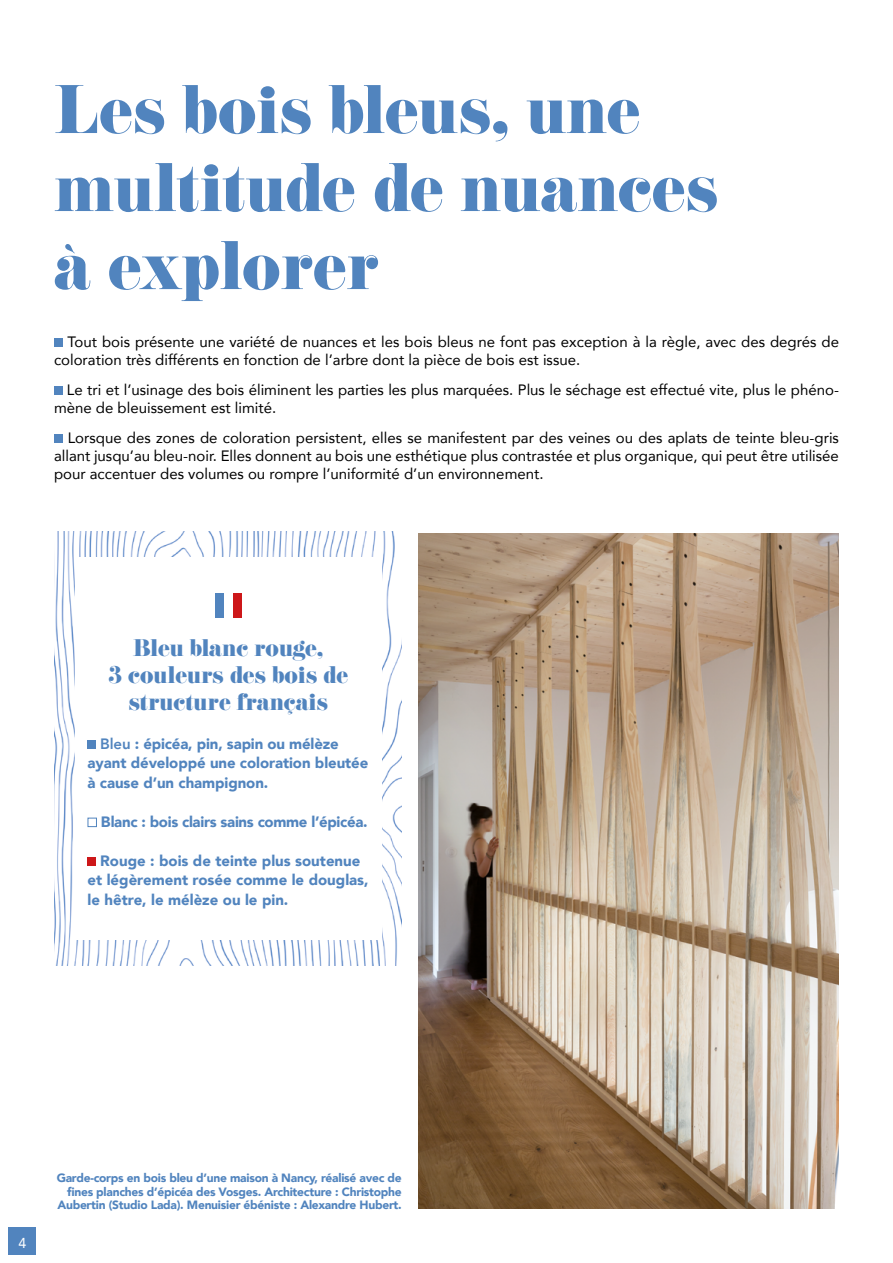
<style>
.page{position:relative;width:893px;height:1263px;background:#fff}
.page>*{position:absolute;margin:0;border:0;box-sizing:border-box;transform-origin:0 0}
.t1{font:60px/78px "Eloquent JF Pro";color:#5184be}
.t2{font:21px/27px "Eloquent JF Pro";color:#5184be;text-align:center}
.t3{font:15px/18px "Avenir";color:#000}
.t4{font:900 15px/19.5px "Avenir";letter-spacing:-.005em;color:#5184be}
.t5{font:14.4px "Avenir";color:#fff}
.t6{font:900 12px/13.5px "Avenir";letter-spacing:-.02em;color:#5184be;text-align:right}
.s1{font-weight:800}
</style>
<div class="page">
<div style="left:54px;top:338px;width:9px;height:9px;background:#5184be"></div>
<div style="left:54px;top:386px;width:9px;height:9px;background:#5184be"></div>
<div style="left:54px;top:434px;width:9px;height:9px;background:#5184be"></div>
<img style="left:54px;top:532px;width:348px;height:433px">
<div style="left:75px;top:557px;width:307px;height:383px;background:#fff"></div>
<div style="left:88px;top:740px;width:8px;height:9px;background:#5184be"></div>
<div style="left:88px;top:818px;width:9px;height:9px;background:#fff;border:1px solid #5184be"></div>
<div style="left:88px;top:857px;width:8px;height:9px;background:#cd1719"></div>
<div style="left:215px;top:593px;width:9px;height:25px;background:#5184be"></div>
<div style="left:233px;top:593px;width:9px;height:25px;background:#cd1719"></div>
<img style="left:419px;top:534px;width:420px;height:675px">
<div style="left:9px;top:1226px;width:27px;height:28px;background:#5184be"></div>
<h1 class="t1" style="left:54px;top:73px;width:665px">Les bois bleus, une multitude de nuances à explorer</h1>
<p class="t3" style="left:54px;top:332px;width:786px;text-indent:14px">Tout bois présente une variété de nuances et les bois bleus ne font pas exception à la règle, avec des degrés de coloration très différents en fonction de l’arbre dont la pièce de bois est issue.</p>
<p class="t3" style="left:54px;top:380px;width:786px;text-indent:13px">Le tri et l’usinage des bois éliminent les parties les plus marquées. Plus le séchage est effectué vite, plus le phéno&shy;mène de bleuissement est limité.</p>
<p class="t3" style="left:54px;top:428px;width:786px;text-align:justify;text-indent:14px">Lorsque des zones de coloration persistent, elles se manifestent par des veines ou des aplats de teinte bleu-gris allant jusqu’au bleu-noir. Elles donnent au bois une esthétique plus contrastée et plus organique, qui peut être utilisée pour accentuer des volumes ou rompre l’uniformité d’un environnement.</p>
<h2 class="t2" style="left:108px;top:635px;width:241px">Bleu blanc rouge,<br>3 couleurs des bois de structure français</h2>
<p class="t4" style="left:88px;top:734px;width:282px;text-indent:13px"><span class="s1">Bleu</span> : épicéa, pin, sapin ou mélèze ayant développé une coloration bleutée à cause d’un champignon.</p>
<p class="t4" style="left:101px;top:812px;width:268px">Blanc : bois clairs sains comme l’épicéa.</p>
<p class="t4" style="left:88px;top:851px;width:283px;text-indent:13px">Rouge : bois de teinte plus soutenue et légèrement rosée comme le douglas, le hêtre, le mélèze ou le pin.</p>
<p class="t5" style="left:18px;top:1231px;width:10px">4</p>
<p class="t6" style="left:57px;top:1171px;width:347px">Garde-corps en bois bleu d’une maison à Nancy, réalisé avec de fines planches d’épicéa des Vosges. Architecture : Christophe<br>Aubertin (Studio Lada). Menuisier ébéniste : Alexandre Hubert.</p>
</div>
